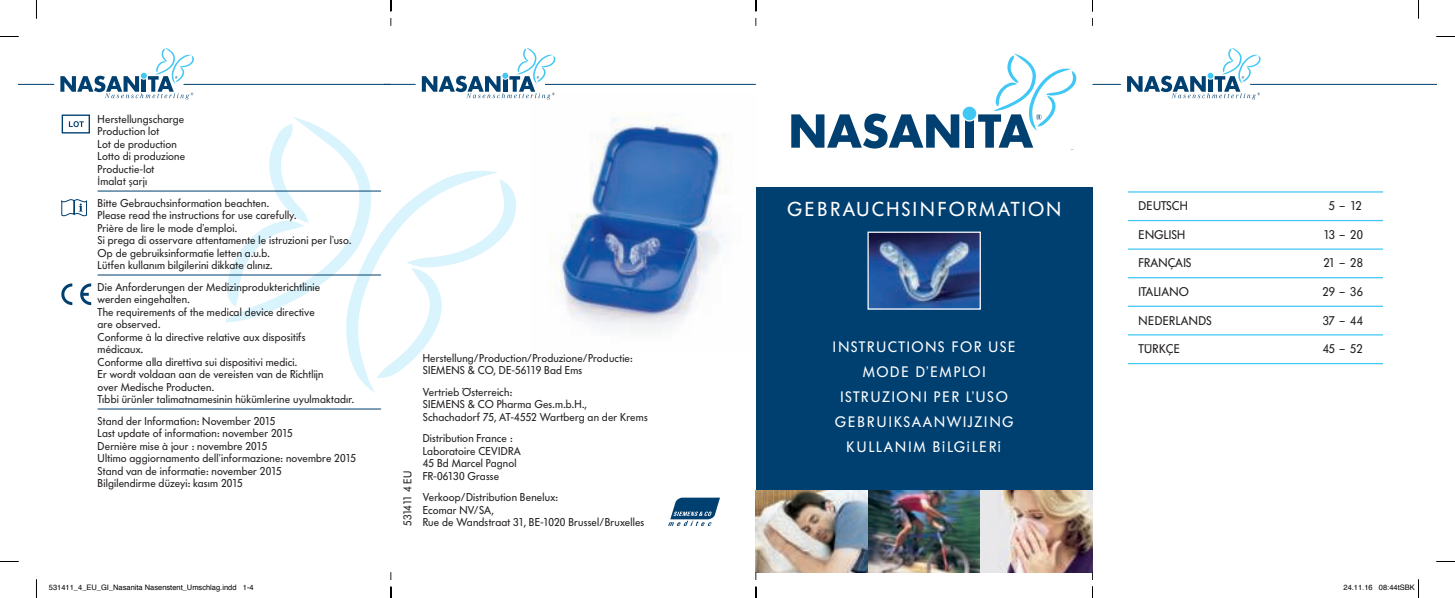
<style>
.page{position:relative;width:1455px;height:598px;background:#fff}
.page>*{position:absolute;margin:0;border:0;box-sizing:border-box;transform-origin:0 0}
.t1{font:20px "Futura BQ";letter-spacing:.11em;color:#fff}
.t2{font:15px/25.1px "Futura BQ";letter-spacing:.11em;color:#fff;text-align:center}
.t3{font:12.5px "Futura BQ";color:#231f20}
.t4{font:12.5px "Futura BQ";letter-spacing:.04em;color:#231f20}
.t5{font:12.5px "Futura BQ";letter-spacing:.02em;color:#231f20}
.t6{font:11.25px/12.5px "Futura BQ";letter-spacing:.015em;color:#231f20}
.t7{font:11.25px "Futura BQ";letter-spacing:-.05em;color:#231f20}
.t8{font:7.5px "Helvetica";color:#000}
.s1{font-family:"Myriad Pro"}
.s2{font-family:"Myriad Pro";font-size:10px}
</style>
<div class="page">
<img style="left:547px;top:99px;width:185px;height:234px">
<svg style="left:226px;top:117px;width:290px;height:276px"></svg>
<div style="left:756px;top:187px;width:336px;height:303px;background:#004071"></div>
<svg style="left:60px;top:48px;width:134px;height:51px"></svg>
<svg style="left:422px;top:48px;width:133px;height:51px"></svg>
<svg style="left:1127px;top:48px;width:133px;height:51px"></svg>
<svg style="left:791px;top:113px;width:168px;height:35px"></svg>
<div style="left:965px;top:114px;width:9px;height:34px;background:#004071"></div>
<svg style="left:962px;top:106px;width:15px;height:15px"></svg>
<div style="left:961px;top:105px;width:16px;height:16px;border:1px solid #fff;border-radius:50%"></div>
<svg style="left:978px;top:53px;width:98px;height:95px"></svg>
<hr style="left:19px;top:84px;width:35px;height:1px;background:#004071">
<hr style="left:384px;top:84px;width:32px;height:1px;background:#004071">
<svg style="left:1092px;top:84px;width:29px;height:1px"></svg>
<hr style="left:184px;top:84px;width:207px;height:1px;background:#004071">
<hr style="left:545px;top:84px;width:211px;height:1px;background:#004071">
<hr style="left:1250px;top:84px;width:186px;height:1px;background:#004071">
<hr style="left:1128px;top:191px;width:255px;height:1px;background:#40c7f4">
<hr style="left:1128px;top:220px;width:255px;height:1px;background:#40c7f4">
<hr style="left:1128px;top:248px;width:255px;height:1px;background:#40c7f4">
<hr style="left:1128px;top:277px;width:255px;height:1px;background:#40c7f4">
<hr style="left:1128px;top:305px;width:255px;height:2px;background:#40c7f4">
<hr style="left:1128px;top:334px;width:255px;height:1px;background:#40c7f4">
<hr style="left:1128px;top:363px;width:255px;height:1px;background:#40c7f4">
<svg style="left:668px;top:497px;width:52px;height:28px"></svg>
<div style="left:62px;top:114px;width:28px;height:19px;border:1px solid #004071"></div>
<svg style="left:69px;top:121px;width:15px;height:6px"></svg>
<svg style="left:61px;top:283px;width:11px;height:22px"></svg>
<svg style="left:80px;top:283px;width:11px;height:22px"></svg>
<svg style="left:61px;top:199px;width:26px;height:17px"></svg>
<img style="left:756px;top:490px;width:112px;height:82px">
<img style="left:868px;top:490px;width:112px;height:82px">
<img style="left:980px;top:490px;width:112px;height:82px">
<img style="left:869px;top:233px;width:110px;height:74px">
<div style="left:867px;top:231px;width:114px;height:78px;border:1px solid #fff"></div>
<hr style="left:98px;top:191px;width:283px;height:1px;background:#004071">
<hr style="left:98px;top:274px;width:283px;height:1px;background:#004071">
<hr style="left:98px;top:408px;width:283px;height:1px;background:#004071">
<svg style="left:0;top:36px;width:19px;height:1px"></svg>
<svg style="left:1436px;top:36px;width:19px;height:1px"></svg>
<svg style="left:0;top:561px;width:19px;height:1px"></svg>
<svg style="left:1436px;top:561px;width:19px;height:1px"></svg>
<svg style="left:36px;top:0;width:1px;height:19px"></svg>
<svg style="left:36px;top:579px;width:1px;height:18px"></svg>
<svg style="left:1418px;top:0;width:1px;height:19px"></svg>
<svg style="left:1418px;top:579px;width:1px;height:18px"></svg>
<svg style="left:390px;top:0;width:2px;height:11px"></svg>
<svg style="left:390px;top:586px;width:2px;height:11px"></svg>
<svg style="left:755px;top:0;width:2px;height:11px"></svg>
<svg style="left:755px;top:586px;width:2px;height:11px"></svg>
<p class="t6" style="left:98px;top:113px;width:89px">Herstellungscharge<br>Production lot<br>Lot de production<br>Lotto di produzione<br>Productie-lot<br><span class="s1">İ</span>malat <span class="s2">ş</span>arjı</p>
<p class="t6" style="left:98px;top:196px;width:255px">Bitte Gebrauchsinformation beachten.<br>Please read the instructions for use carefully.<br>Prière de lire le mode d’emploi.<br>Si prega di osservare attentamente le istruzioni per l’uso.<br>Op de gebruiksinformatie letten a.u.b.<br>Lütfen kullanım bilgilerini dikkate alınız.</p>
<p class="t6" style="left:98px;top:280px;width:258px">Die Anforderungen der Medizinprodukterichtlinie werden eingehalten.<br>The requirements of the medical device directive<br>are observed.<br>Conforme à la directive relative aux dispositifs<br>médicaux.<br>Conforme alla direttiva sui dispositivi medici.<br>Er wordt voldaan aan de vereisten van de Richtlijn<br>over Medische Producten.<br>Tıbbi ürünler talimatnamesinin hükümlerine uyulmaktadır.</p>
<p class="t6" style="left:98px;top:414px;width:260px">Stand der Information: November 2015<br>Last update of information: november 2015<br>Dernière mise à jour : novembre 2015<br>Ultimo aggiornamento dell’informazione: novembre 2015<br>Stand van de informatie: november 2015<br>Bilgilendirme düzeyi: kasım 2015</p>
<p class="t7" style="left:401px;top:525px;width:57px;rotate:-90deg">531411 4 EU</p>
<p class="t6" style="left:423px;top:351px;width:211px">Herstellung/Production/Produzione/Productie:<br>SIEMENS &amp; CO, DE-56119 Bad Ems</p>
<p class="t6" style="left:423px;top:385px;width:227px">Vertrieb Österreich:<br>SIEMENS &amp; CO Pharma Ges.m.b.H.,<br>Schachadorf 75, AT-4552 Wartberg an der Krems</p>
<p class="t6" style="left:423px;top:431px;width:100px">Distribution France :<br>Laboratoire CEVIDRA<br>45 Bd Marcel Pagnol<br>FR-06130 Grasse</p>
<p class="t6" style="left:423px;top:490px;width:137px">Verkoop/Distribution Benelux:<br>Ecomar NV/SA,</p>
<p class="t6" style="left:423px;top:515px;width:223px">Rue de Wandstraat 31, BE-1020 Brussel/Bruxelles</p>
<h1 class="t1" style="left:787px;top:198px;width:275px">GEBRAUCHSINFORMATION</h1>
<p class="t3" style="left:1138px;top:199px;width:51px">DEUTSCH</p>
<p class="t3" style="left:1329px;top:199px;width:34px">5 – 12</p>
<p class="t3" style="left:1138px;top:227px;width:48px">ENGLISH</p>
<p class="t3" style="left:1323px;top:227px;width:41px">13 – 20</p>
<p class="t5" style="left:1138px;top:256px;width:55px">FRANÇAIS</p>
<p class="t3" style="left:1323px;top:256px;width:41px">21 – 28</p>
<p class="t3" style="left:1138px;top:284px;width:52px">ITALIANO</p>
<p class="t3" style="left:1322px;top:284px;width:42px">29 – 36</p>
<p class="t4" style="left:1138px;top:313px;width:75px">NEDERLANDS</p>
<p class="t3" style="left:1323px;top:313px;width:42px">37 – 44</p>
<p class="t3" style="left:1138px;top:342px;width:43px">TÜRKÇE</p>
<p class="t3" style="left:1323px;top:342px;width:42px">45 – 52</p>
<h2 class="t2" style="left:833px;top:333px;width:184px">INSTRUCTIONS FOR USE<br>MODE D’EMPLOI<br>ISTRUZIONI PER L’USO<br>GEBRUIKSAANWIJZING<br>KULLANIM B¡LG¡LER¡</h2>
<p class="t8" style="left:49px;top:584px;width:206px">531411_4_EU_GI_Nasanita Nasenstent_Umschlag.indd 1-4</p>
<p class="t8" style="left:1343px;top:584px;width:73px">24.11.16 08:44tSBK</p>
</div>
